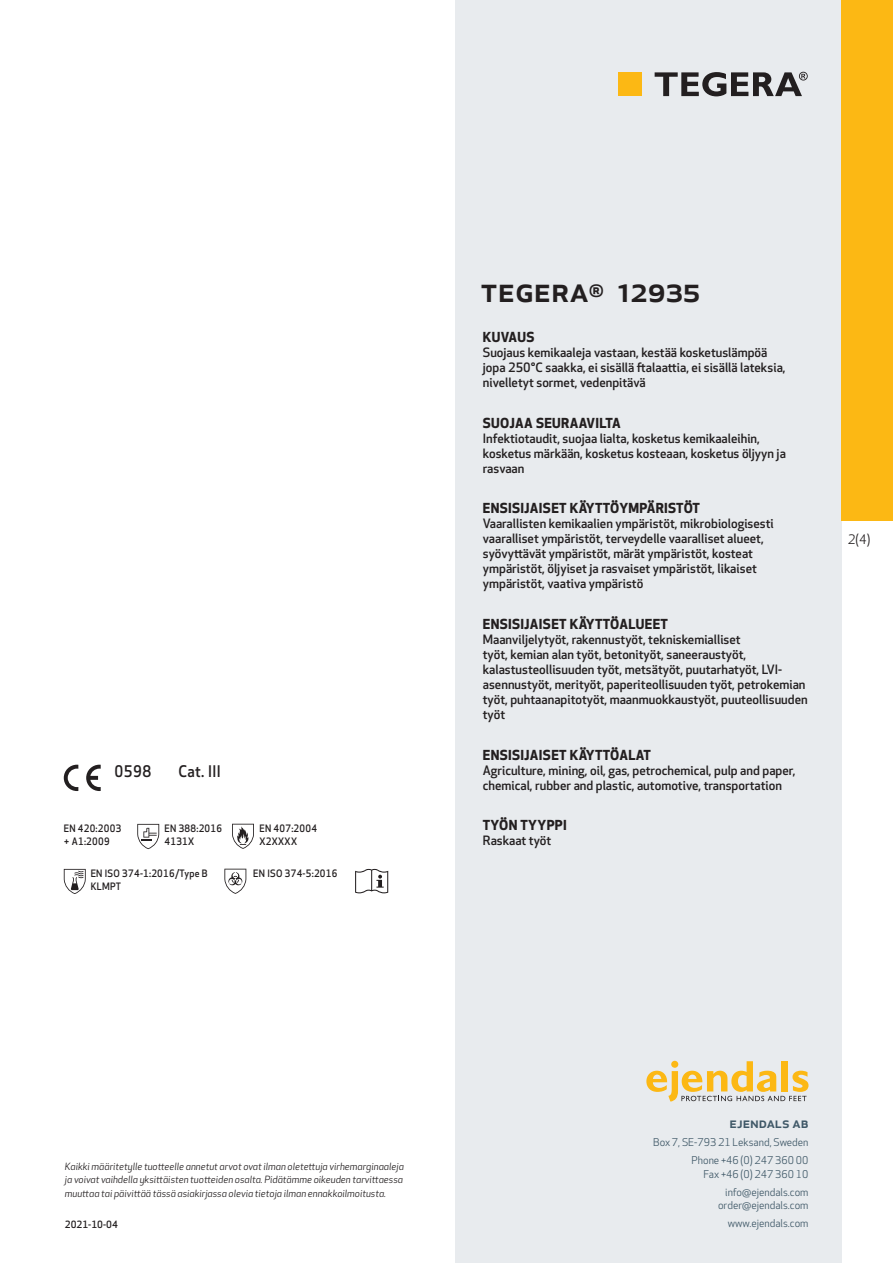
<style>
.page{position:relative;width:893px;height:1263px;background:#fff}
.page>*{position:absolute;margin:0;border:0;box-sizing:border-box;transform-origin:0 0}
.prodname{font:500 34.5px "Apex New";color:#231f20}
.t1{font:500 15.6px "Apex New";letter-spacing:.025em;color:#231f20;scale:.95 1}
.t2{font:500 15px "Apex New";color:#405968}
.Funktion_body{font:700 13.5px "Apex New";letter-spacing:.025em;color:#231f20}
.t3{font:12.75px "Apex New";color:#231f20}
.Funktion_body-2{font:500 12.6px/15px "Apex New";color:#231f20}
.t4{font:10.5px/18px "Apex New";color:#405968;text-align:right}
.PictogramText{font:500 10.05px/13.5px "Apex New";letter-spacing:.025em;color:#231f20;scale:.95 1}
.t5{font:italic 9.75px/13.5px "Apex New";color:#231f20;text-align:justify}
.t6{font:500 9.75px "Apex New";color:#231f20}
</style>
<div class="page">
<div style="left:455px;top:0;width:387px;height:1263px;background:#e8ebee"></div>
<svg style="left:646px;top:1061px;width:162px;height:40px"></svg>
<div style="left:842px;top:0;width:51px;height:520px;background:#fcb814"></div>
<div style="left:618px;top:72px;width:24px;height:24px;background:#fcb814"></div>
<svg style="left:655px;top:72px;width:153px;height:24px"></svg>
<svg style="left:86px;top:765px;width:15px;height:26px"></svg>
<svg style="left:64px;top:765px;width:14px;height:26px"></svg>
<svg style="left:137px;top:824px;width:22px;height:25px"></svg>
<svg style="left:232px;top:824px;width:22px;height:25px"></svg>
<svg style="left:64px;top:869px;width:22px;height:25px"></svg>
<svg style="left:224px;top:869px;width:22px;height:25px"></svg>
<svg style="left:355px;top:869px;width:33px;height:24px"></svg>
<p class="t1" style="left:115px;top:761px;width:40px">0598</p>
<p class="t1" style="left:178px;top:761px;width:46px">Cat. III</p>
<p class="PictogramText" style="left:64px;top:821px;width:62px">EN 420:2003 + A1:2009</p>
<p class="PictogramText" style="left:165px;top:821px;width:62px">EN 388:2016</p>
<p class="PictogramText" style="left:165px;top:834px;width:33px">4131X</p>
<p class="PictogramText" style="left:91px;top:866px;width:125px">EN ISO 374-1:2016/Type B</p>
<p class="PictogramText" style="left:91px;top:879px;width:33px">KLMPT</p>
<p class="PictogramText" style="left:259px;top:821px;width:62px">EN 407:2004</p>
<p class="PictogramText" style="left:259px;top:834px;width:41px">X2XXXX</p>
<p class="PictogramText" style="left:253px;top:866px;width:90px">EN ISO 374-5:2016</p>
<p class="prodname" style="left:480px;top:266px;width:221px">TEGERA<sup>®</sup> 12935</p>
<p class="Funktion_body" style="left:483px;top:327px;width:53px">KUVAUS</p>
<p class="Funktion_body-2" style="left:483px;top:345px;width:304px">Suojaus kemikaaleja vastaan, kestää kosketuslämpöä jopa 250°C saakka, ei sisällä ftalaattia, ei sisällä lateksia, nivelletyt sormet, vedenpitävä</p>
<p class="Funktion_body" style="left:483px;top:413px;width:140px">SUOJAA SEURAAVILTA</p>
<p class="Funktion_body-2" style="left:483px;top:430px;width:305px">Infektiotaudit, suojaa lialta, kosketus kemikaaleihin, kosketus märkään, kosketus kosteaan, kosketus öljyyn ja rasvaan</p>
<p class="Funktion_body" style="left:483px;top:498px;width:219px">ENSISIJAISET KÄYTTÖYMPÄRISTÖT</p>
<p class="Funktion_body-2" style="left:483px;top:516px;width:292px">Vaarallisten kemikaalien ympäristöt, mikrobiologisesti vaaralliset ympäristöt, terveydelle vaaralliset alueet, syövyttävät ympäristöt, märät ympäristöt, kosteat ympäristöt, öljyiset ja rasvaiset ympäristöt, likaiset ympäristöt, vaativa ympäristö</p>
<p class="Funktion_body" style="left:483px;top:614px;width:187px">ENSISIJAISET KÄYTTÖALUEET</p>
<p class="Funktion_body-2" style="left:483px;top:631px;width:326px">Maanviljelytyöt, rakennustyöt, tekniskemialliset<br>työt, kemian alan työt, betonityöt, saneeraustyöt, kalastusteollisuuden työt, metsätyöt, puutarhatyöt, LVI&shy;asennustyöt, merityöt, paperiteollisuuden työt, petrokemian työt, puhtaanapitotyöt, maanmuokkaustyöt, puuteollisuuden työt</p>
<p class="Funktion_body" style="left:483px;top:745px;width:170px">ENSISIJAISET KÄYTTÖALAT</p>
<p class="Funktion_body-2" style="left:483px;top:762px;width:314px">Agriculture, mining, oil, gas, petrochemical, pulp and paper, chemical, rubber and plastic, automotive, transportation</p>
<p class="Funktion_body" style="left:483px;top:815px;width:85px">TYÖN TYYPPI</p>
<p class="Funktion_body-2" style="left:483px;top:833px;width:70px">Raskaat työt</p>
<p class="t3" style="left:848px;top:531px;width:24px">2(4)</p>
<p class="t5" style="left:65px;top:1159px;width:340px">Kaikki määritetylle tuotteelle annetut arvot ovat ilman oletettuja virhemarginaaleja ja voivat vaihdella yksittäisten tuotteiden osalta. Pidätämme oikeuden tarvittaessa muuttaa tai päivittää tässä asiakirjassa olevia tietoja ilman ennakkoilmoitusta.</p>
<p class="t6" style="left:65px;top:1218px;width:54px">2021-10-04</p>
<p class="t2" style="left:729px;top:1113px;width:80px">ejendals ab</p>
<p class="t4" style="left:653px;top:1133px;width:157px">Box 7, SE-793 21 Leksand, Sweden<br>Phone +46 (0) 247 360 00</p>
<p class="t4" style="left:703px;top:1165px;width:107px">Fax +46 (0) 247 360 10 info@ejendals.com</p>
<p class="t4" style="left:718px;top:1196px;width:92px">order@ejendals.com</p>
<p class="t4" style="left:728px;top:1215px;width:82px">www.ejendals.com</p>
</div>
